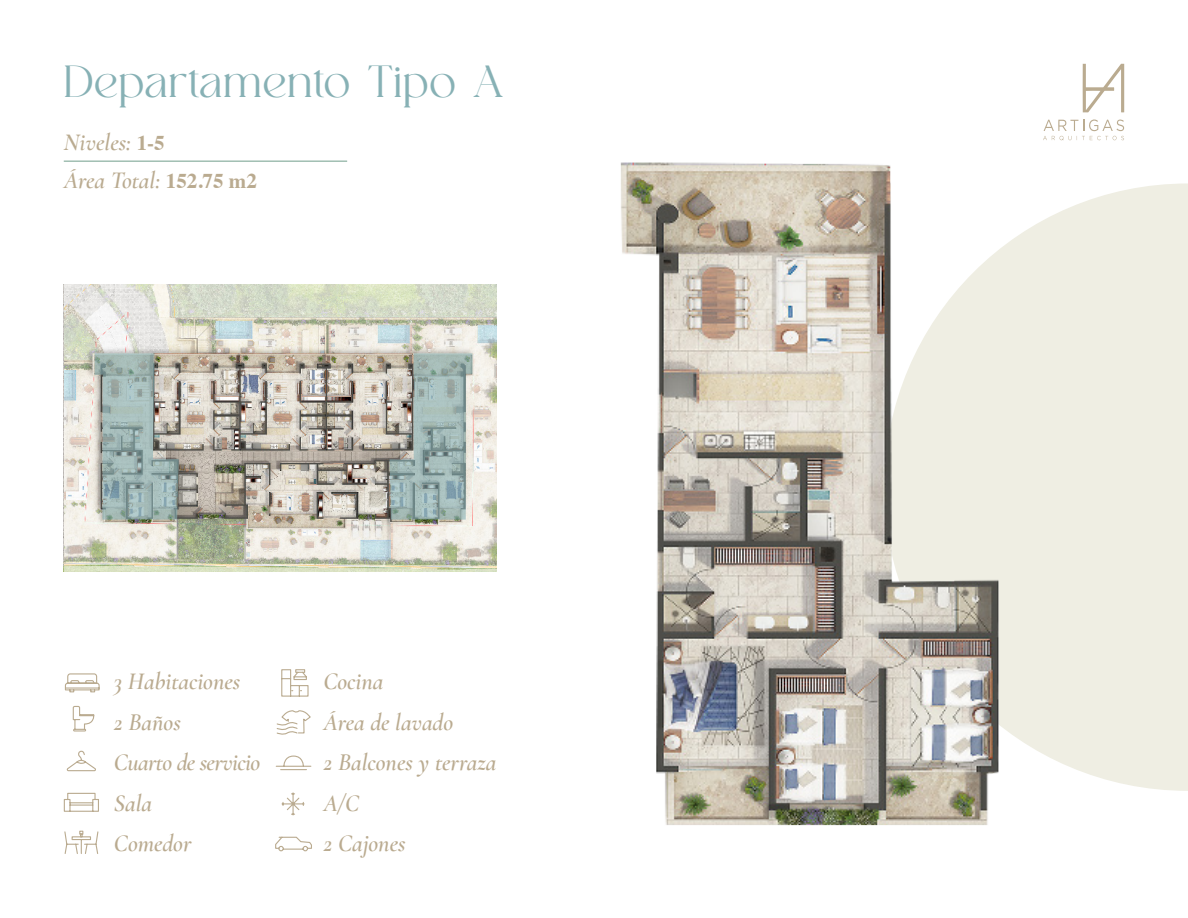
<style>
.page{position:relative;width:1188px;height:918px;background:#fff}
.page>*{position:absolute;margin:0;border:0;box-sizing:border-box;transform-origin:0 0}
.t1{font:45px "NT Fabulous";letter-spacing:.015em;color:#87b1b5}
.t2{font:italic 600 24px "Cormorant Garamond";color:#baab90}
.t3{font:italic 600 24px "Cormorant Garamond";letter-spacing:-.025em;color:#baab90}
.s1{font-family:"Times";font-weight:700;font-style:normal;font-size:21px}
</style>
<div class="page">
<div style="left:1015px;top:183px;width:173px;height:608px;background:#efeee3"></div>
<svg style="left:64px;top:673px;width:36px;height:20px"></svg>
<svg style="left:64px;top:830px;width:35px;height:24px"></svg>
<svg style="left:281px;top:669px;width:28px;height:28px"></svg>
<svg style="left:72px;top:705px;width:23px;height:27px"></svg>
<svg style="left:66px;top:750px;width:30px;height:22px"></svg>
<svg style="left:276px;top:710px;width:35px;height:25px"></svg>
<svg style="left:63px;top:792px;width:36px;height:20px"></svg>
<svg style="left:275px;top:836px;width:37px;height:16px"></svg>
<svg style="left:281px;top:792px;width:24px;height:24px"></svg>
<svg style="left:275px;top:755px;width:37px;height:16px"></svg>
<hr style="left:64px;top:160px;width:283px;height:2px;background:#a1bfb2">
<img style="left:65px;top:285px;width:432px;height:287px">
<svg style="left:95px;top:353px;width:84px;height:167px;background:#a3b1ad"></svg>
<svg style="left:390px;top:353px;width:82px;height:167px;background:#a4b4b0"></svg>
<img style="left:620px;top:162px;width:395px;height:664px">
<svg style="left:1083px;top:64px;width:41px;height:48px"></svg>
<svg style="left:1043px;top:119px;width:81px;height:21px"></svg>
<p class="t1" style="left:64px;top:55px;width:441px">Departamento Tipo A</p>
<p class="t2" style="left:64px;top:128px;width:102px">Niveles: <span class="s1">1-5</span></p>
<p class="t2" style="left:64px;top:166px;width:195px">Área Total: <span class="s1">152.75 m2</span></p>
<p class="t2" style="left:114px;top:667px;width:128px">3 Habitaciones</p>
<p class="t2" style="left:114px;top:707px;width:68px">2 Baños</p>
<p class="t3" style="left:114px;top:748px;width:148px">Cuarto de servicio</p>
<p class="t2" style="left:114px;top:788px;width:40px">Sala</p>
<p class="t2" style="left:114px;top:829px;width:79px">Comedor</p>
<p class="t2" style="left:324px;top:667px;width:61px">Cocina</p>
<p class="t2" style="left:324px;top:707px;width:131px">Área de lavado</p>
<p class="t2" style="left:324px;top:748px;width:174px">2 Balcones y terraza</p>
<p class="t2" style="left:324px;top:788px;width:37px">A/C</p>
<p class="t2" style="left:324px;top:829px;width:84px">2 Cajones</p>
</div>
